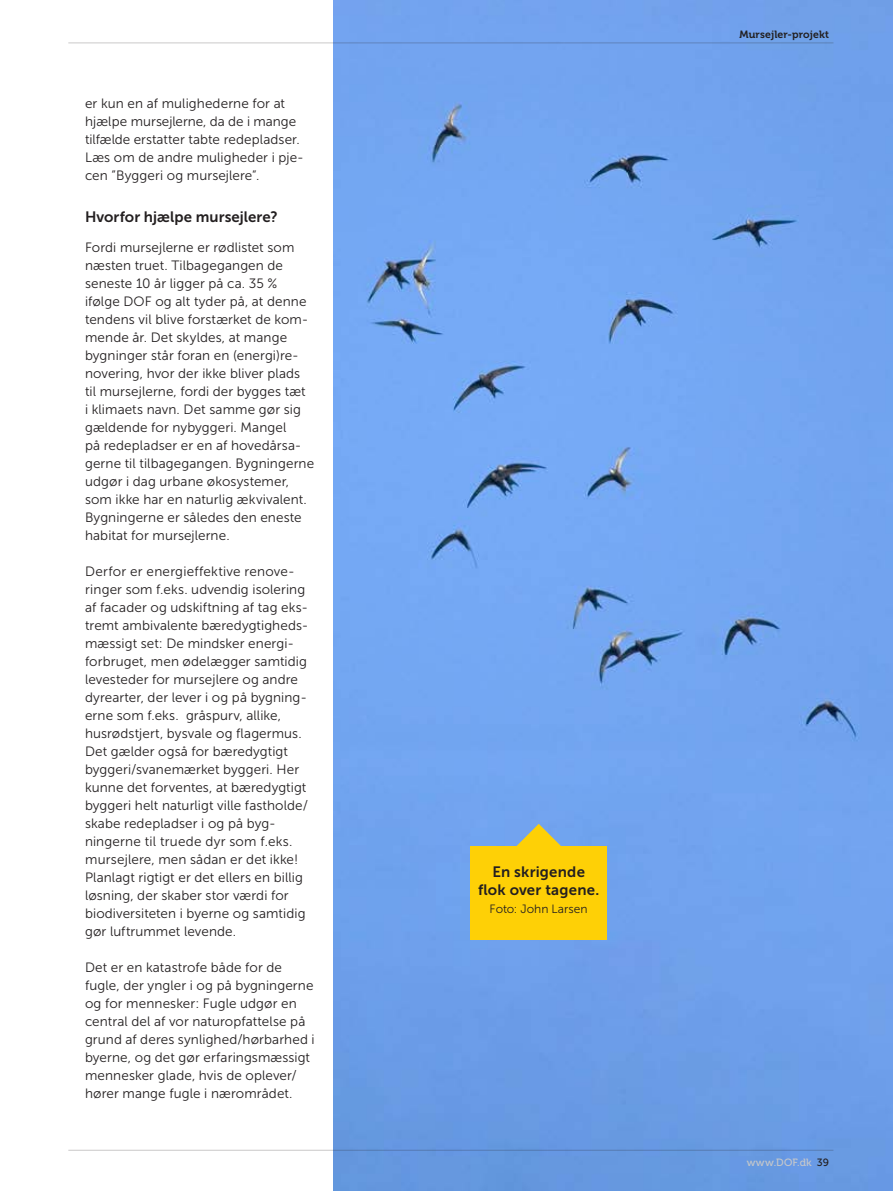
<style>
.page{position:relative;width:893px;height:1191px;background:#fff}
.page>*{position:absolute;margin:0;border:0;box-sizing:border-box;transform-origin:0 0}
.t1{font:15px/18px "Museo Sans 700";letter-spacing:.01em;color:#231f20;text-align:center}
.t2{font:13.5px/18px "Museo Sans 300";letter-spacing:.01em;color:#231f20}
.t3{font:12px "Museo Sans 300";color:#231f20}
.t4{font:10.5px "Museo 700";letter-spacing:.015em;color:#231f20}
.t5{font:10.5px "Museo 500";letter-spacing:.025em;color:#c7c8ca}
.s1{font-family:"Museo Sans 500";color:#231f20}
</style>
<div class="page">
<img style="left:334px;top:0;width:559px;height:1191px">
<hr style="left:68px;top:1149px;width:765px;height:1px;background:#231f20">
<hr style="left:68px;top:43px;width:765px;height:1px;background:#231f20">
<svg style="left:494px;top:824px;width:90px;height:22px"></svg>
<div style="left:471px;top:846px;width:136px;height:93px;background:#fed006"></div>
<p class="t2" style="left:85px;top:94px;width:220px">er kun en af mulighederne for at hjælpe mursejlerne, da de i mange tilfælde erstatter tabte redepladser.<br>Læs om de andre muligheder i pje&shy;cen ”Byggeri og mursejlere”.</p>
<p class="t1" style="left:85px;top:208px;width:194px">Hvorfor hjælpe mursejlere?</p>
<p class="t2" style="left:85px;top:238px;width:231px">Fordi mursejlerne er rødlistet som næsten truet. Tilbagegangen de seneste 10 år ligger på ca. 35 % ifølge DOF og alt tyder på, at denne tendens vil blive forstærket de kom&shy;mende år. Det skyldes, at mange bygninger står foran en (energi)re&shy;novering, hvor der ikke bliver plads til mursejlerne, fordi der bygges tæt<br>i klimaets navn. Det samme gør sig gældende for nybyggeri. Mangel<br>på redepladser er en af hovedårsa&shy;gerne til tilbagegangen. Bygningerne udgør i dag urbane økosystemer, som ikke har en naturlig ækvivalent.<br>Bygningerne er således den eneste habitat for mursejlerne.</p>
<p class="t2" style="left:85px;top:562px;width:225px">Derfor er energieffektive renove&shy;ringer som f.eks. udvendig isolering af facader og udskiftning af tag eks&shy;tremt ambivalente bæredygtigheds&shy;mæssigt set: De mindsker energi&shy;forbruget, men ødelægger samtidig levesteder for mursejlere og andre dyrearter, der lever i og på bygning&shy;erne som f.eks. gråspurv, allike, husrødstjert, bysvale og flagermus.<br>Det gælder også for bæredygtigt byggeri/svanemærket byggeri. Her kunne det forventes, at bæredygtigt byggeri helt naturligt ville fastholde/ skabe redepladser i og på byg&shy;ningerne til truede dyr som f.eks. mursejlere, men sådan er det ikke!<br>Planlagt rigtigt er det ellers en billig løsning, der skaber stor værdi for biodiversiteten i byerne og samtidig gør luftrummet levende.</p>
<p class="t2" style="left:85px;top:958px;width:231px">Det er en katastrofe både for de fugle, der yngler i og på bygningerne og for mennesker: Fugle udgør en central del af vor naturopfattelse på grund af deres synlighed/hørbarhed i byerne, og det gør erfaringsmæssigt mennesker glade, hvis de oplever/ hører mange fugle i nærområdet.</p>
<p class="t4" style="left:739px;top:28px;width:91px">Mursejler-projekt</p>
<p class="t1" style="left:478px;top:862px;width:123px">En skrigende flok over tagene.</p>
<p class="t3" style="left:490px;top:902px;width:100px">Foto: John Larsen</p>
<p class="t5" style="left:747px;top:1156px;width:84px">www.DOF.dk <span class="s1">39</span></p>
</div>
